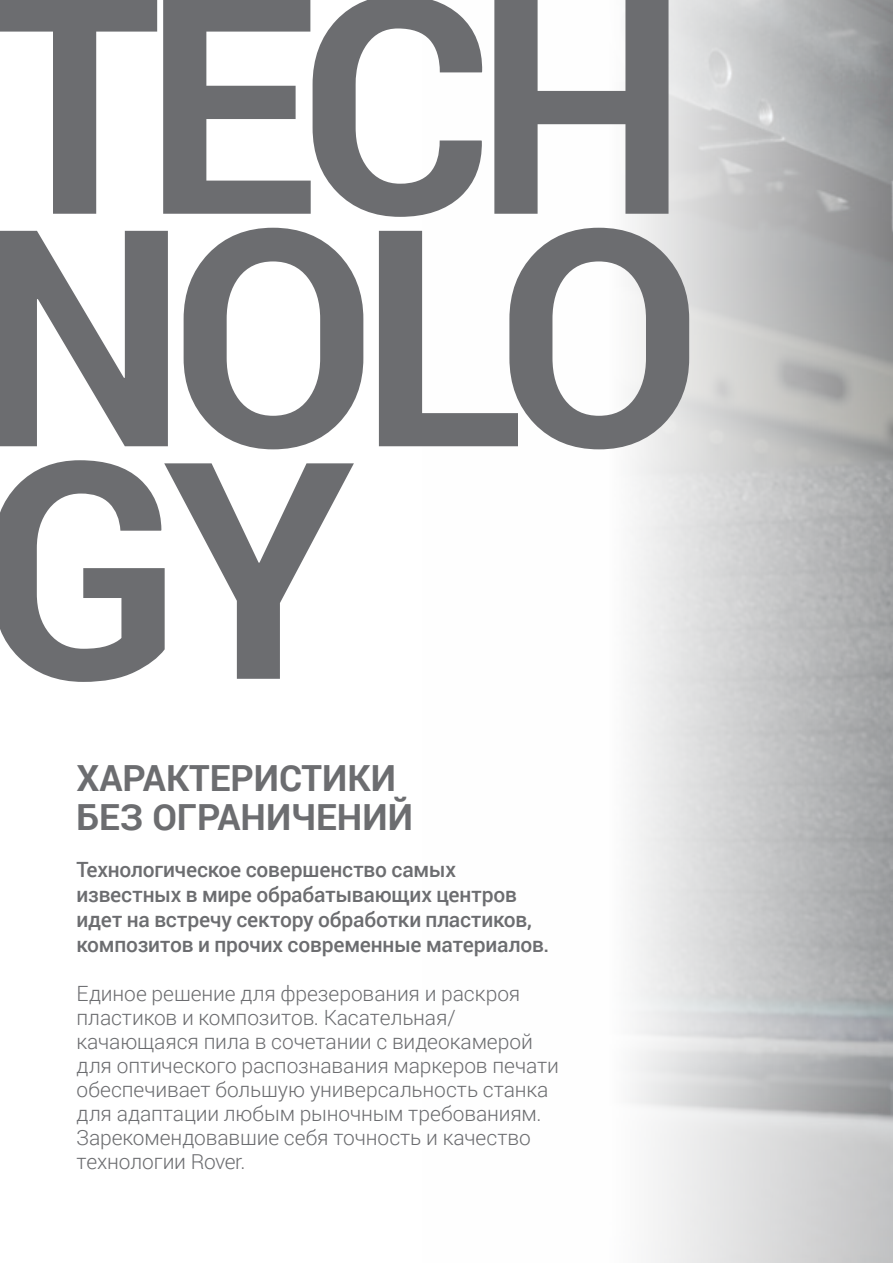
<style>
.page{position:relative;width:893px;height:1263px;background:#fff}
.page>*{position:absolute;margin:0;border:0;box-sizing:border-box;transform-origin:0 0}
.t1{font:700 303px "Roboto";letter-spacing:-.06em;color:#6c6d70}
.PAG_VERDI_-_STRILLO{font:700 36px/39px "Roboto";color:#6c6d70}
.t2{font:300 21px/24px "Roboto";letter-spacing:-.005em;color:#6c6d70}
.t3{font:500 21px/25.2px "Roboto";letter-spacing:-.01em;color:#6c6d70}
</style>
<div class="page">
<p class="t1" style="left:-12px;top:-108px;width:702px">TECH</p>
<p class="t1" style="left:-26px;top:125px;width:731px">NOLO</p>
<p class="t1" style="left:-21px;top:357px;width:377px">GY</p>
<p class="PAG_VERDI_-_STRILLO" style="left:77px;top:757px;width:338px">ХАРАКТЕРИСТИКИ<br>БЕЗ ОГРАНИЧЕНИЙ</p>
<p class="t3" style="left:77px;top:856px;width:474px">Технологическое совершенство самых известных в мире обрабатывающих центров идет на встречу сектору обработки пластиков, композитов и прочих современные материалов.</p>
<p class="t2" style="left:77px;top:981px;width:484px">Единое решение для фрезерования и раскроя пластиков и композитов. Касательная/ качающаяся пила в сочетании с видеокамерой для оптического распознавания маркеров печати обеспечивает большую универсальность станка для адаптации любым рыночным требованиям.<br>Зарекомендовавшие себя точность и качество технологии Rover.</p>
</div>
